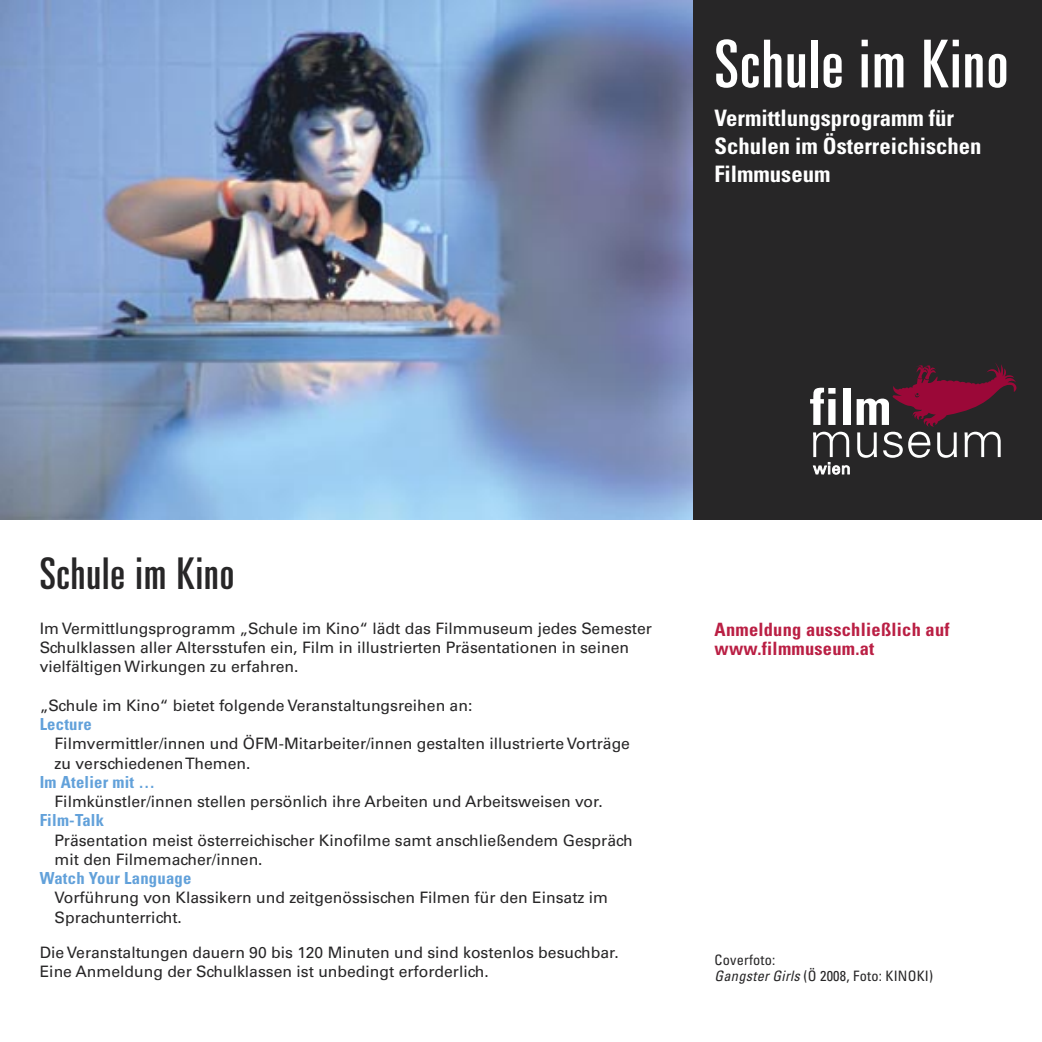
<style>
.page{position:relative;width:1042px;height:1042px;background:#fff}
.page>*{position:absolute;margin:0;border:0;box-sizing:border-box;transform-origin:0 0}
.t1{font:ultra-condensed 65.98px "Univers LT";letter-spacing:.025em;color:#fff}
.t2{font:ultra-condensed 43.75px "Univers LT";letter-spacing:.025em;color:#272627}
.t3{font:700 condensed 22.75px/28.3px "Univers LT";color:#fff}
.t4{font:700 condensed 18.38px/19.2px "Univers LT";letter-spacing:.015em;color:#ba1f44}
.t5{font:700 condensed 16.62px "Univers LT";letter-spacing:.015em;color:#62a1da}
.t6{font:15.75px/19.2px "Univers LT";color:#272627}
.t7{font:condensed 14.35px/15.8px "Univers LT";letter-spacing:.015em;color:#272627}
.s1{font-style:italic}
</style>
<div class="page">
<div style="left:0;top:0;width:1042px;height:521px;background:#272627"></div>
<img style="left:0;top:0;width:693px;height:521px">
<svg style="left:810px;top:388px;width:25px;height:37px"></svg>
<div style="left:843px;top:388px;width:7px;height:37px;background:#fff"></div>
<svg style="left:856px;top:363px;width:160px;height:95px"></svg>
<svg style="left:813px;top:432px;width:36px;height:42px"></svg>
<h1 class="t1" style="left:714px;top:40px;width:295px">Schule im Kino</h1>
<h3 class="t3" style="left:714px;top:105px;width:268px">Vermittlungsprogramm für<br>Schulen im Österreichischen<br>Filmmuseum</h3>
<h2 class="t2" style="left:40px;top:558px;width:196px">Schule im Kino</h2>
<p class="t6" style="left:40px;top:620px;width:614px">Im Vermittlungsprogramm „Schule im Kino“ lädt das Filmmuseum jedes Semester<br>Schulklassen aller Altersstufen ein, Film in illustrierten Präsentationen in seinen vielfältigen Wirkungen zu erfahren.</p>
<p class="t6" style="left:40px;top:697px;width:434px">„Schule im Kino“ bietet folgende Veranstaltungsreihen an:</p>
<p class="t5" style="left:40px;top:718px;width:54px">Lecture</p>
<p class="t6" style="left:55px;top:735px;width:577px">Filmvermittler/innen und ÖFM-Mitarbeiter/innen gestalten illustrierte Vorträge zu verschiedenen Themen.</p>
<p class="t5" style="left:40px;top:776px;width:117px">Im Atelier mit …</p>
<p class="t6" style="left:55px;top:793px;width:550px">Filmkünstler/innen stellen persönlich ihre Arbeiten und Arbeitsweisen vor.</p>
<p class="t5" style="left:40px;top:814px;width:66px">Film-Talk</p>
<p class="t6" style="left:55px;top:832px;width:580px">Präsentation meist österreichischer Kinofilme samt anschließendem Gespräch mit den Filmemacher/innen.</p>
<p class="t5" style="left:40px;top:872px;width:153px">Watch Your Language</p>
<p class="t6" style="left:55px;top:889px;width:555px">Vorführung von Klassikern und zeitgenössischen Filmen für den Einsatz im<br>Sprachunterricht.</p>
<p class="t6" style="left:40px;top:944px;width:581px">Die Veranstaltungen dauern 90 bis 120 Minuten und sind kostenlos besuchbar.<br>Eine Anmeldung der Schulklassen ist unbedingt erforderlich.</p>
<p class="t4" style="left:714px;top:621px;width:236px">Anmeldung ausschließlich auf www.filmmuseum.at</p>
<p class="t7" style="left:714px;top:953px;width:220px">Coverfoto:<br><span class="s1">Gangster Girls</span> (Ö 2008, Foto: KINOKI)</p>
</div>
